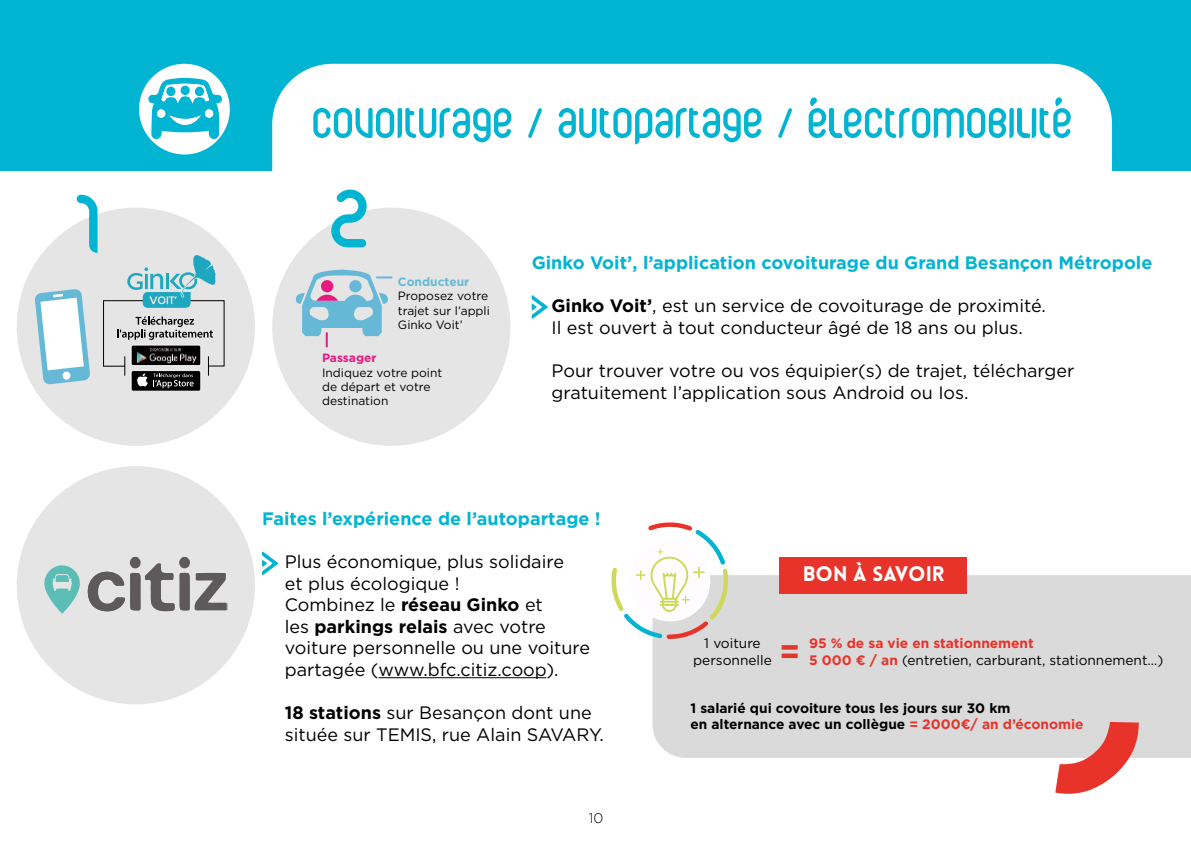
<style>
.page{position:relative;width:1191px;height:842px;background:#fff}
.page>*{position:absolute;margin:0;border:0;box-sizing:border-box;transform-origin:0 0}
.t1{font:107.2px "Corpus Care";color:#00b4d2}
.t2{font:55.7px "Corpus Care";color:#00b4d2}
.t3{font:700 32.4px "Gotham";color:#e7332a}
.t4{font:900 20.5px "Lovelo";color:#fff}
.t5{font:18px/21.6px "Gotham";color:#000}
.t6{font:700 18px "Gotham";color:#00b4d2}
.t7{font:300 14px "Gotham";color:#000}
.t8{font:13.7px/16.4px "Gotham";color:#000;text-align:center}
.t9{font:700 13.7px/16.4px "Gotham";color:#000}
.t10{font:12px/14.4px "Gotham";color:#000}
.t11{font:700 12px "Gotham";color:#65b9d7}
.t12{font:700 12px "Gotham";color:#e71a82}
.s1{font-weight:700}
.s2{font-weight:700;color:#e7332a}
.s3{color:#e7332a}
</style>
<div class="page">
<div style="left:17px;top:208px;width:238px;height:238px;background:#e5e5e5;border-radius:50%"></div>
<div style="left:272px;top:208px;width:238px;height:238px;background:#e5e5e5;border-radius:50%"></div>
<div style="left:17px;top:466px;width:238px;height:238px;background:#e5e5e5;border-radius:50%"></div>
<div style="left:0;top:0;width:1191px;height:170px;background:#00b4d2"></div>
<div style="left:139px;top:64px;width:91px;height:90px;background:#fff;border-radius:50%"></div>
<div style="left:272px;top:64px;width:840px;height:107px;background:#fff"></div>
<svg style="left:148px;top:78px;width:74px;height:62px"></svg>
<div style="left:157px;top:109px;width:8px;height:9px;background:#fff;border-radius:50%"></div>
<div style="left:205px;top:109px;width:8px;height:9px;background:#fff;border-radius:50%"></div>
<div style="left:181px;top:86px;width:9px;height:9px;background:#00b4d2;border-radius:50%"></div>
<div style="left:166px;top:87px;width:9px;height:9px;background:#00b4d2;border-radius:50%"></div>
<div style="left:195px;top:87px;width:9px;height:9px;background:#00b4d2;border-radius:50%"></div>
<svg style="left:531px;top:295px;width:17px;height:24px"></svg>
<hr style="left:378px;top:677px;width:168px;height:1px;background:#000">
<svg style="left:262px;top:551px;width:16px;height:24px"></svg>
<svg style="left:87px;top:557px;width:141px;height:55px"></svg>
<svg style="left:44px;top:565px;width:36px;height:49px"></svg>
<svg style="left:35px;top:289px;width:55px;height:96px"></svg>
<svg style="left:103px;top:255px;width:122px;height:136px"></svg>
<svg style="left:295px;top:270px;width:97px;height:77px"></svg>
<div style="left:652px;top:575px;width:539px;height:183px;background:#dadada"></div>
<div style="left:779px;top:557px;width:188px;height:36px;background:#e7332a"></div>
<svg style="left:611px;top:522px;width:117px;height:117px"></svg>
<svg style="left:1055px;top:722px;width:83px;height:72px"></svg>
<svg style="left:1055px;top:97px;width:7px;height:10px"></svg>
<svg style="left:810px;top:97px;width:7px;height:10px"></svg>
<h2 class="t2" style="left:313px;top:102px;width:762px">COVOITURAGE / AUTOPARTAGE / eLECTROMOBILITE</h2>
<h1 class="t1" style="left:77px;top:184px;width:29px">1</h1>
<h1 class="t1" style="left:331px;top:178px;width:43px">2</h1>
<p class="t11" style="left:398px;top:274px;width:73px">Conducteur</p>
<p class="t10" style="left:398px;top:289px;width:93px">Proposez votre trajet sur l’appli<br>Ginko Voit’</p>
<p class="t12" style="left:322px;top:350px;width:56px">Passager</p>
<p class="t10" style="left:322px;top:365px;width:122px">Indiquez votre point de départ et votre destination</p>
<p class="t6" style="left:531px;top:251px;width:622px">Ginko Voit’, l’application covoiturage du Grand Besançon Métropole</p>
<p class="t5" style="left:551px;top:295px;width:496px"><span class="s1">Ginko Voit’</span>, est un service de covoiturage de proximité.<br>Il est ouvert à tout conducteur âgé de 18 ans ou plus.</p>
<p class="t5" style="left:551px;top:359px;width:524px">Pour trouver votre ou vos équipier(s) de trajet, télécharger gratuitement l’application sous Android ou Ios.</p>
<p class="t6" style="left:262px;top:506px;width:340px">Faites l’expérience de l’autopartage !</p>
<p class="t5" style="left:285px;top:550px;width:307px">Plus économique, plus solidaire<br>et plus écologique !<br>Combinez le <span class="s1">réseau Ginko</span> et<br>les <span class="s1">parkings relais</span> avec votre voiture personnelle ou une voiture partagée (www.bfc.citiz.coop).</p>
<p class="t5" style="left:285px;top:701px;width:321px"><span class="s1">18 stations</span> sur Besançon dont une située sur TEMIS, rue Alain SAVARY.</p>
<p class="t7" style="left:589px;top:809px;width:16px">10</p>
<p class="t4" style="left:803px;top:561px;width:143px">BON À SAVOIR</p>
<p class="t8" style="left:809px;top:635px;width:356px;text-align:left"><span class="s2">95 % de sa vie en stationnement<br>5 000 € / an</span> (entretien, carburant, stationnement…)</p>
<p class="t9" style="left:690px;top:700px;width:395px">1 salarié qui covoiture tous les jours sur 30 km<br>en alternance avec un collègue <span class="s3">= 2000€/ an d’économie</span></p>
<p class="t8" style="left:693px;top:635px;width:80px">1 voiture personnelle</p>
<h3 class="t3" style="left:779px;top:630px;width:22px">=</h3>
</div>
